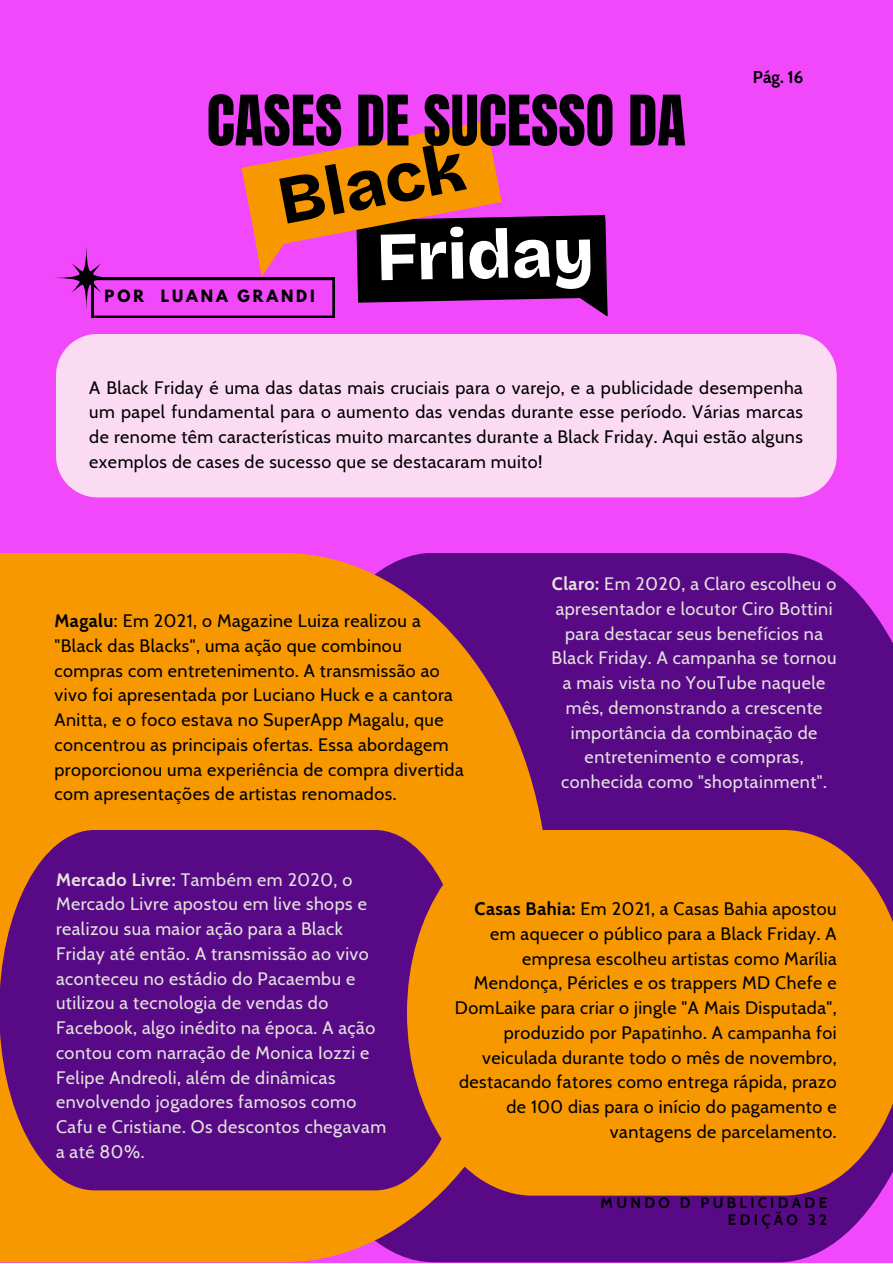
<style>
.page{position:relative;width:893px;height:1264px;background:#fff}
.page>*{position:absolute;margin:0;border:0;box-sizing:border-box;transform-origin:0 0}
.t1{font:59.1px "Anton";color:#000}
.t2{font:18px/24.8px "Cabin";letter-spacing:.025em;color:#000;text-align:justify}
.t3{font:18px/24.8px "Cabin";letter-spacing:.025em;color:#e4e2dd;text-align:center}
.t4{font:700 16.95px "Cabin";color:#000}
.t5{font:700 15px/16.8px "Cabin";letter-spacing:.22em;color:#000;text-align:right}
.t6{font:700 15px "League Spartan";letter-spacing:.19em;color:#000}
.s1{font-weight:700}
</style>
<div class="page">
<div style="left:0;top:0;width:892px;height:1262px;background:#f148fb"></div>
<div style="left:549px;top:553px;width:343px;height:709px;background:#580a86"></div>
<div style="left:56px;top:334px;width:780px;height:163px;background:#fbdbf1"></div>
<svg style="left:259px;top:215px;width:357px;height:138px"></svg>
<svg style="left:55px;top:121px;width:540px;height:196px"></svg>
<svg style="left:0;top:553px;width:549px;height:709px;fill:#f79800"></svg>
<div style="left:0;top:830px;width:407px;height:360px;background:#580a86"></div>
<div style="left:407px;top:830px;width:485px;height:365px;background:#f79800"></div>
<h1 class="t1" style="left:207px;top:78px;width:480px">CASES DE SUCESSO DA</h1>
<p class="t6" style="left:104px;top:289px;width:212px">POR LUANA GRANDI</p>
<p class="t4" style="left:752px;top:67px;width:52px">Pág. 16</p>
<p class="t2" style="left:89px;top:375px;width:715px">A Black Friday é uma das datas mais cruciais para o varejo, e a publicidade desempenha um papel fundamental para o aumento das vendas durante esse período. Várias marcas de renome têm características muito marcantes durante a Black Friday. Aqui estão alguns exemplos de cases de sucesso que se destacaram muito!</p>
<p class="t2" style="left:54px;top:608px;width:411px;text-align:left"><span class="s1">Magalu</span>: Em 2021, o Magazine Luiza realizou a "Black das Blacks", uma ação que combinou compras com entretenimento. A transmissão ao vivo foi apresentada por Luciano Huck e a cantora Anitta, e o foco estava no SuperApp Magalu, que concentrou as principais ofertas. Essa abordagem proporcionou uma experiência de compra divertida com apresentações de artistas renomados.</p>
<p class="t3" style="left:551px;top:571px;width:286px"><span class="s1">Claro:</span> Em 2020, a Claro escolheu o apresentador e locutor Ciro Bottini para destacar seus benefícios na<br>Black Friday. A campanha se tornou a mais vista no YouTube naquele mês, demonstrando a crescente importância da combinação de entretenimento e compras, conhecida como "shoptainment".</p>
<p class="t3" style="left:56px;top:866px;width:331px;text-align:left"><span class="s1">Mercado Livre:</span> Também em 2020, o Mercado Livre apostou em live shops e realizou sua maior ação para a Black Friday até então. A transmissão ao vivo aconteceu no estádio do Pacaembu e utilizou a tecnologia de vendas do Facebook, algo inédito na época. A ação contou com narração de Monica Iozzi e Felipe Andreoli, além de dinâmicas envolvendo jogadores famosos como Cafu e Cristiane. Os descontos chegavam a até 80%.</p>
<p class="t2" style="left:454px;top:896px;width:383px;text-align:right"><span class="s1">Casas Bahia:</span> Em 2021, a Casas Bahia apostou em aquecer o público para a Black Friday. A empresa escolheu artistas como Marília Mendonça, Péricles e os trappers MD Chefe e DomLaike para criar o jingle "A Mais Disputada", produzido por Papatinho. A campanha foi veiculada durante todo o mês de novembro, destacando fatores como entrega rápida, prazo de 100 dias para o início do pagamento e vantagens de parcelamento.</p>
<p class="t5" style="left:600px;top:1194px;width:228px">MUNDO D PUBLICIDADE<br>EDIÇÃO 32</p>
</div>
